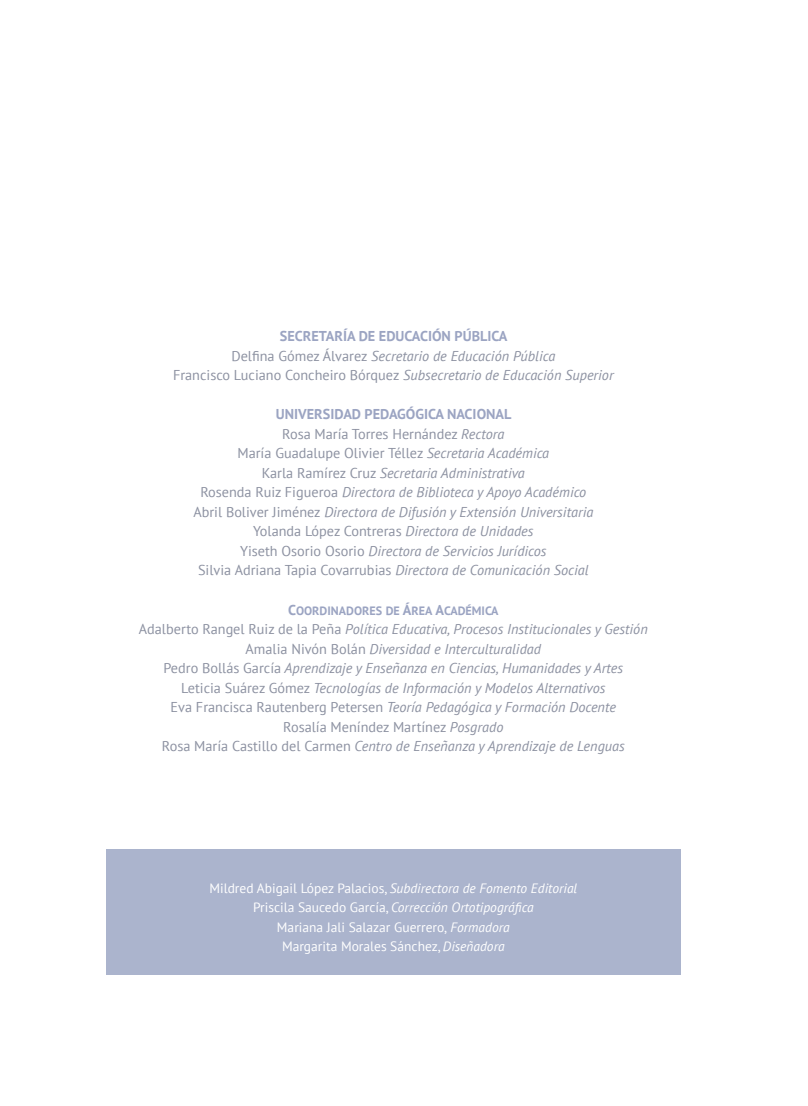
<style>
.page{position:relative;width:808px;height:1106px;background:#fff}
.page>*{position:absolute;margin:0;border:0;box-sizing:border-box;transform-origin:0 0}
.t1{font:italic 14.25px/19.5px "PT Sans";color:#8c91a1;text-align:center}
.t2{font:13.5px/19.5px "PT Sans";color:#fff;text-align:center}
.t3{font:12.15px "PT Sans Bold SC850";color:#9ba4c2}
.s1{font-weight:700;font-style:normal;color:#9ba4c2}
.s2{font-style:normal}
.s3{font-size:14.25px}
.s4{font-style:italic}
</style>
<div class="page">
<div style="left:106px;top:849px;width:574px;height:126px;background:#abb4cd"></div>
<p class="t1" style="left:173px;top:326px;width:442px"><span class="s1">SECRETARÍA DE EDUCACIÓN PÚBLICA<br></span><span class="s2">Delfina Gómez Álvarez</span> Secretario de Educación Pública<br><span class="s2">Francisco Luciano Concheiro Bórquez</span> Subsecretario de Educación Superior</p>
<p class="t1" style="left:193px;top:404px;width:401px"><span class="s1">UNIVERSIDAD PEDAGÓGICA NACIONAL<br></span><span class="s2">Rosa María Torres Hernández</span> Rectora<br><span class="s2">María Guadalupe Olivier Téllez</span> Secretaria Académica<br><span class="s2">Karla Ramírez Cruz</span> Secretaria Administrativa<br><span class="s2">Rosenda Ruiz Figueroa</span> Directora de Biblioteca y Apoyo Académico <span class="s2">Abril Boliver Jiménez</span> Directora de Difusión y Extensión Universitaria <span class="s2">Yolanda López Contreras</span> Directora de Unidades<br><span class="s2">Yiseth Osorio Osorio</span> Directora de Servicios Jurídicos<br><span class="s2">Silvia Adriana Tapia Covarrubias</span> Directora de Comunicación Social</p>
<p class="t3" style="left:288px;top:602px;width:212px"><span class="s3">C</span>OORDINADORES DE <span class="s3">Á</span>REA <span class="s3">A</span>CADÉMICA</p>
<p class="t1" style="left:139px;top:619px;width:510px"><span class="s2">Adalberto Rangel Ruiz de la Peña</span> Política Educativa, Procesos Institucionales y Gestión <span class="s2">Amalia Nivón Bolán</span> Diversidad e Interculturalidad<br><span class="s2">Pedro Bollás García</span> Aprendizaje y Enseñanza en Ciencias, Humanidades y Artes<br><span class="s2">Leticia Suárez Gómez</span> Tecnologías de Información y Modelos Alternativos<br><span class="s2">Eva Francisca Rautenberg Petersen</span> Teoría Pedagógica y Formación Docente<br><span class="s2">Rosalía Meníndez Martínez</span> Posgrado<br><span class="s2">Rosa María Castillo del Carmen</span> Centro de Enseñanza y Aprendizaje de Lenguas</p>
<p class="t2" style="left:209px;top:877px;width:369px">Mildred Abigail López Palacios, <span class="s4">Subdirectora de Fomento Editorial </span>Priscila Saucedo García, <span class="s4">Corrección Ortotipográfica<br></span>Mariana Jali Salazar Guerrero, <span class="s4">Formadora<br></span>Margarita Morales Sánchez, <span class="s4">Diseñadora</span></p>
</div>
